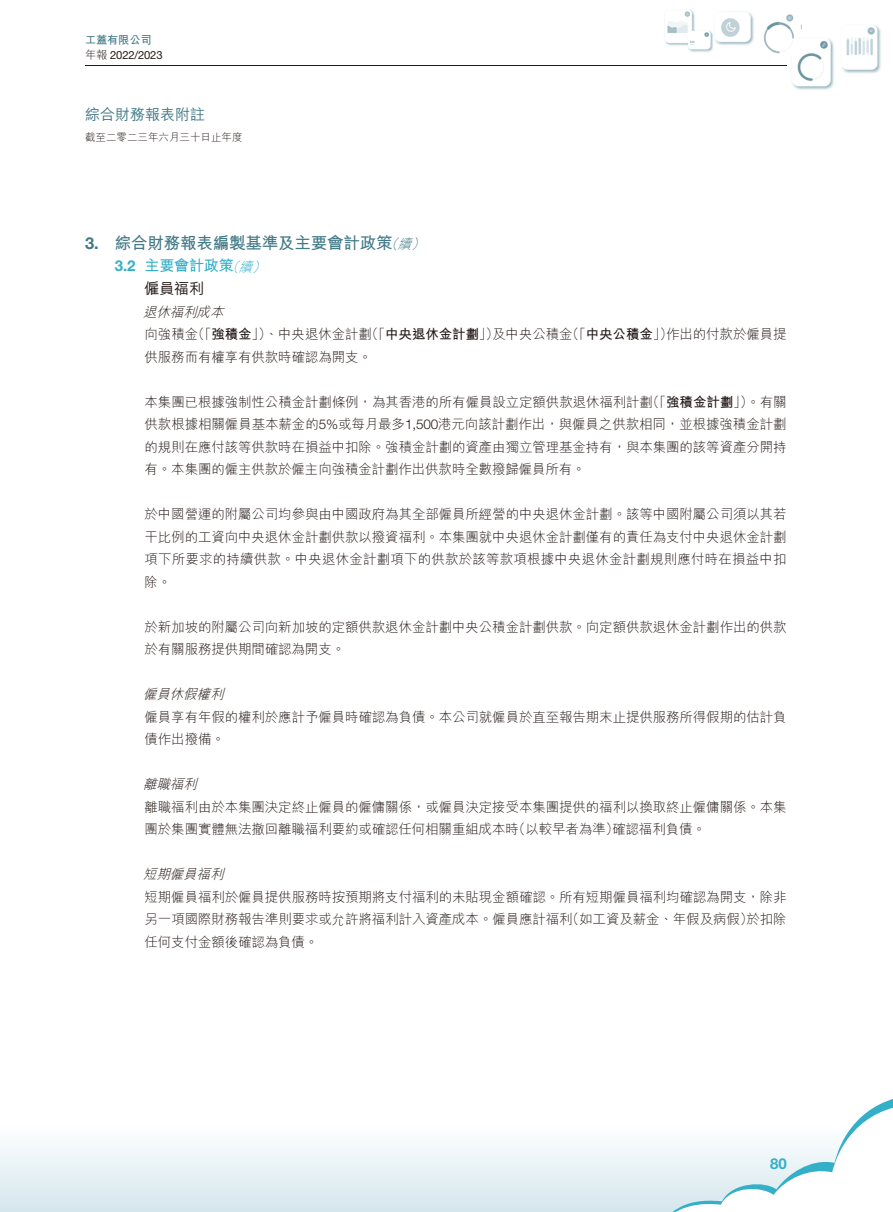
<style>
.page{position:relative;width:893px;height:1212px;background:#fff}
.page>*{position:absolute;margin:0;border:0;box-sizing:border-box;transform-origin:0 0}
.t1{font:16.5px "M Hei HK Bold E Ten B5 H";letter-spacing:-.01em;color:#427986}
.t2{font:15px "M Hei HK Bold E Ten B5 H";letter-spacing:-.01em;color:#34afc8}
.t3{font:15px "M Hei HK Medium E Ten B5 H";color:#427986}
.t4{font:15px "M Hei HK Medium E Ten B5 H";color:#231916}
.t5{font:700 15px "Helvetica Neue LT Std";color:#34afc8}
.t6{font:13.5px/22.5px "M Hei HK Light E Ten B5 H";letter-spacing:-.01em;color:#231916}
.t7{font:italic 13.5px "M Hei HK Light E Ten B5 H";color:#231916}
.t8{font:11.25px "Helvetica Neue LT Std";letter-spacing:-.015em;color:#231916}
.t9{font:11.25px "M Hei HK Bold E Ten B5 H";letter-spacing:-.015em;color:#427986}
.t10{font:10.5px "M Hei HK Light E Ten B5 H";color:#231916}
.s1{font-family:"M Hei HK Light E Ten B5 H"}
.s2{font-family:"Helvetica Neue LT Std";font-weight:700}
.s3{font-family:"M Hei HK Light E Ten B5 H";font-style:italic;font-size:13.5px}
.s4{font-style:italic}
.s5{font-family:"M Hei HK Bold E Ten B5 H"}
.s6{font-family:"Helvetica Neue LT Std";font-weight:300}
</style>
<div class="page">
<img style="left:665px;top:10px;width:216px;height:80px">
<div style="left:0;top:1050px;width:893px;height:162px;background:linear-gradient(to bottom,#fff,#ddecf1)"></div>
<svg style="left:658px;top:1095px;width:235px;height:117px"></svg>
<hr style="left:85px;top:65px;width:702px;height:1px;background:#231916">
<p class="t9" style="left:85px;top:36px;width:68px">工蓋有限公司</p>
<p class="t8" style="left:85px;top:51px;width:79px"><span class="s1">年報</span> 2022/2023</p>
<p class="t3" style="left:85px;top:108px;width:121px">綜合財務報表附註</p>
<p class="t10" style="left:85px;top:133px;width:159px">截至二零二三年六月三十日止年度</p>
<p class="t1" style="left:85px;top:236px;width:345px"><span class="s2">3.</span> 綜合財務報表編製基準及主要會計政策<span class="s3">（續）</span></p>
<p class="t2" style="left:115px;top:260px;width:156px"><span class="s2">3.2</span> 主要會計政策<span class="s3">（續）</span></p>
<p class="t4" style="left:145px;top:283px;width:61px">僱員福利</p>
<p class="t6" style="left:143px;top:302px;width:645px"><span class="s4">退休福利成本<br></span>向強積金（「<span class="s5">強積金</span>」）、中央退休金計劃（「<span class="s5">中央退休金計劃</span>」）及中央公積金（「<span class="s5">中央公積金</span>」）作出的付款於僱員提供服務而有權享有供款時確認為開支。</p>
<p class="t6" style="left:145px;top:392px;width:644px;text-align:justify">本集團已根據強制性公積金計劃條例，為其香港的所有僱員設立定額供款退休福利計劃（「<span class="s5">強積金計劃</span>」）。有關供款根據相關僱員基本薪金的<span class="s6">5%</span>或每月最多<span class="s6">1,500</span>港元向該計劃作出，與僱員之供款相同，並根據強積金計劃的規則在應付該等供款時在損益中扣除。強積金計劃的資產由獨立管理基金持有，與本集團的該等資產分開持有。本集團的僱主供款於僱主向強積金計劃作出供款時全數撥歸僱員所有。</p>
<p class="t6" style="left:145px;top:504px;width:644px;text-align:justify">於中國營運的附屬公司均參與由中國政府為其全部僱員所經營的中央退休金計劃。該等中國附屬公司須以其若干比例的工資向中央退休金計劃供款以撥資福利。本集團就中央退休金計劃僅有的責任為支付中央退休金計劃項下所要求的持續供款。中央退休金計劃項下的供款於該等款項根據中央退休金計劃規則應付時在損益中扣除。</p>
<p class="t6" style="left:145px;top:617px;width:644px">於新加坡的附屬公司向新加坡的定額供款退休金計劃中央公積金計劃供款。向定額供款退休金計劃作出的供款於有關服務提供期間確認為開支。</p>
<p class="t7" style="left:143px;top:689px;width:85px">僱員休假權利</p>
<p class="t6" style="left:145px;top:707px;width:644px">僱員享有年假的權利於應計予僱員時確認為負債。本公司就僱員於直至報告期末止提供服務所得假期的估計負債作出撥備。</p>
<p class="t7" style="left:143px;top:779px;width:59px">離職福利</p>
<p class="t6" style="left:145px;top:797px;width:644px">離職福利由於本集團決定終止僱員的僱傭關係，或僱員決定接受本集團提供的福利以換取終止僱傭關係。本集團於集團實體無法撤回離職福利要約或確認任何相關重組成本時（以較早者為準）確認福利負債。</p>
<p class="t7" style="left:143px;top:869px;width:85px">短期僱員福利</p>
<p class="t6" style="left:145px;top:887px;width:644px;text-align:justify">短期僱員福利於僱員提供服務時按預期將支付福利的未貼現金額確認。所有短期僱員福利均確認為開支，除非另一項國際財務報告準則要求或允許將福利計入資產成本。僱員應計福利（如工資及薪金、年假及病假）於扣除任何支付金額後確認為負債。</p>
<p class="t5" style="left:770px;top:1158px;width:18px">80</p>
</div>
